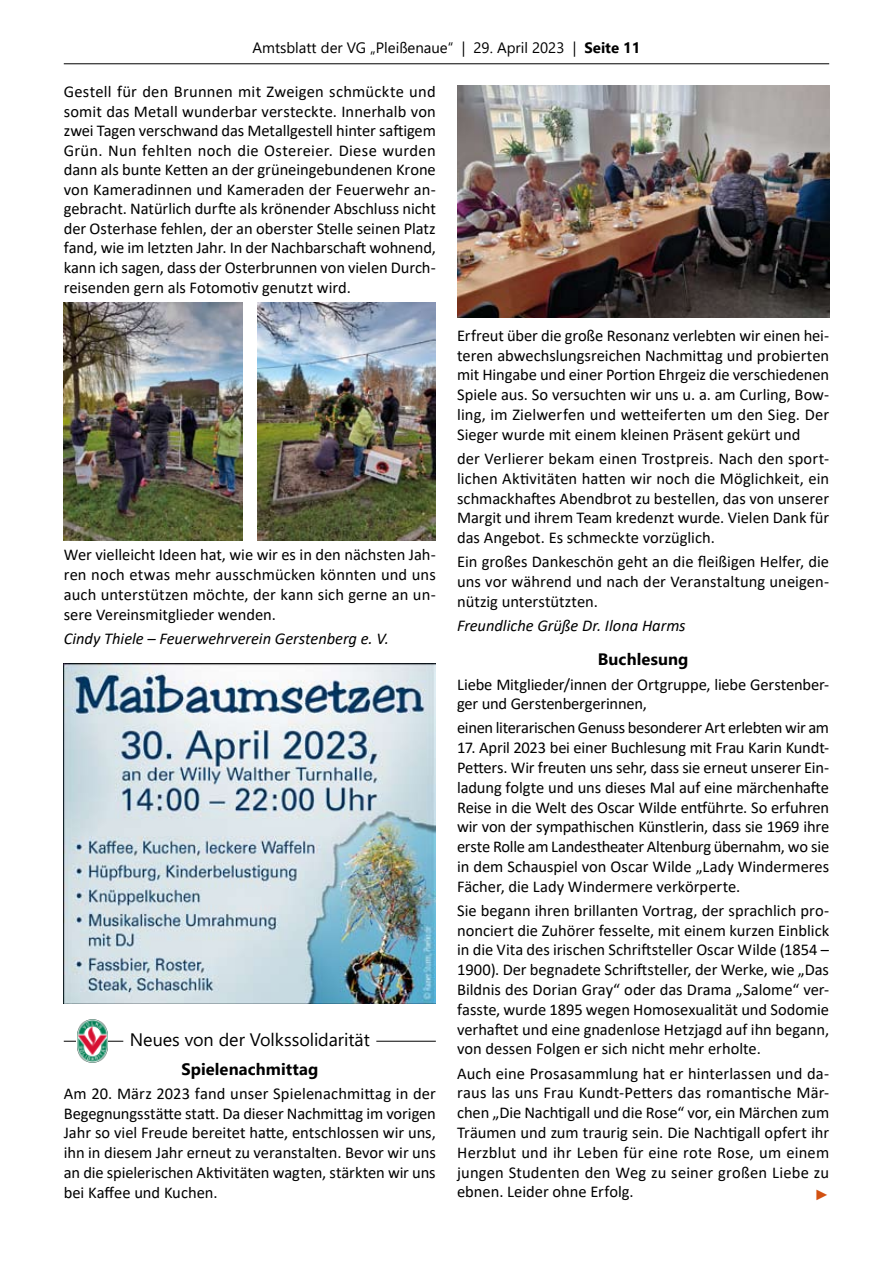
<style>
.page{position:relative;width:893px;height:1263px;background:#fff}
.page>*{position:absolute;margin:0;border:0;box-sizing:border-box;transform-origin:0 0}
.t1{font:18px "Segoe UI";letter-spacing:-.005em;color:#000}
.t2{font:16.5px/19.8px "Calibri";letter-spacing:-.005em;color:#000;text-align:justify}
.t3{font:italic 16.5px "Calibri";letter-spacing:-.005em;color:#000}
.t4{font:700 16.5px "Segoe UI";letter-spacing:.005em;color:#000}
.t5{font:15px "Segoe UI";color:#000}
.t6{font:15px "Arial";color:#d25111}
.s1{font-weight:700}
</style>
<div class="page">
<hr style="left:64px;top:63px;width:765px;height:1px;background:#000">
<img style="left:64px;top:303px;width:178px;height:238px">
<img style="left:257px;top:303px;width:179px;height:238px">
<img style="left:64px;top:663px;width:372px;height:340px">
<hr style="left:64px;top:1041px;width:59px;height:1px;background:#000">
<svg style="left:76px;top:1030px;width:32px;height:22px"></svg>
<img style="left:77px;top:1020px;width:30px;height:42px">
<hr style="left:376px;top:1041px;width:60px;height:1px;background:#000">
<img style="left:457px;top:85px;width:372px;height:232px">
<p class="t5" style="left:252px;top:34px;width:390px">Amtsblatt der VG „Pleißenaue“ | 29. April 2023 | <span class="s1">Seite 11</span></p>
<p class="t2" style="left:64px;top:82px;width:374px">Gestell für den Brunnen mit Zweigen schmückte und somit das Metall wunderbar versteckte. Innerhalb von zwei Tagen verschwand das Metallgestell hinter saftigem Grün. Nun fehlten noch die Ostereier. Diese wurden dann als bunte Ketten an der grüneingebundenen Krone von Kameradinnen und Kameraden der Feuerwehr an&shy;gebracht. Natürlich durfte als krönender Abschluss nicht der Osterhase fehlen, der an oberster Stelle seinen Platz fand, wie im letzten Jahr. In der Nachbarschaft wohnend, kann ich sagen, dass der Osterbrunnen von vielen Durch&shy;reisenden gern als Fotomotiv genutzt wird.</p>
<p class="t2" style="left:64px;top:544px;width:374px">Wer vielleicht Ideen hat, wie wir es in den nächsten Jah&shy;ren noch etwas mehr ausschmücken könnten und uns auch unterstützen möchte, der kann sich gerne an un&shy;sere Vereinsmitglieder wenden.</p>
<p class="t3" style="left:64px;top:627px;width:327px">Cindy Thiele – Feuerwehrverein Gerstenberg e. V.</p>
<p class="t1" style="left:130px;top:1022px;width:241px">Neues von der Volkssolidarität</p>
<p class="t4" style="left:181px;top:1053px;width:138px">Spielenachmittag</p>
<p class="t2" style="left:64px;top:1083px;width:374px">Am 20. März 2023 fand unser Spielenachmittag in der Begegnungsstätte statt. Da dieser Nachmittag im vorigen Jahr so viel Freude bereitet hatte, entschlossen wir uns, ihn in diesem Jahr erneut zu veranstalten. Bevor wir uns an die spielerischen Aktivitäten wagten, stärkten wir uns bei Kaffee und Kuchen.</p>
<p class="t2" style="left:457px;top:325px;width:374px">Erfreut über die große Resonanz verlebten wir einen hei&shy;teren abwechslungsreichen Nachmittag und probierten mit Hingabe und einer Portion Ehrgeiz die verschiedenen Spiele aus. So versuchten wir uns u. a. am Curling, Bow&shy;ling, im Zielwerfen und wetteiferten um den Sieg. Der Sieger wurde mit einem kleinen Präsent gekürt und</p>
<p class="t2" style="left:457px;top:448px;width:374px">der Verlierer bekam einen Trostpreis. Nach den sport&shy;lichen Aktivitäten hatten wir noch die Möglichkeit, ein schmackhaftes Abendbrot zu bestellen, das von unserer Margit und ihrem Team kredenzt wurde. Vielen Dank für das Angebot. Es schmeckte vorzüglich.</p>
<p class="t2" style="left:457px;top:551px;width:374px">Ein großes Dankeschön geht an die fleißigen Helfer, die uns vor während und nach der Veranstaltung uneigen&shy;nützig unterstützten.</p>
<p class="t3" style="left:457px;top:614px;width:230px">Freundliche Grüße Dr. Ilona Harms</p>
<p class="t4" style="left:598px;top:644px;width:92px">Buchlesung</p>
<p class="t2" style="left:457px;top:674px;width:374px">Liebe Mitglieder/innen der Ortgruppe, liebe Gerstenber&shy;ger und Gerstenbergerinnen,</p>
<p class="t2" style="left:457px;top:718px;width:374px">einen literarischen Genuss besonderer Art erlebten wir am</p>
<p class="t2" style="left:457px;top:737px;width:374px">17. April 2023 bei einer Buchlesung mit Frau Karin Kundt-Petters. Wir freuten uns sehr, dass sie erneut unserer Ein&shy;ladung folgte und uns dieses Mal auf eine märchenhafte Reise in die Welt des Oscar Wilde entführte. So erfuhren wir von der sympathischen Künstlerin, dass sie 1969 ihre erste Rolle am Landestheater Altenburg übernahm, wo sie in dem Schauspiel von Oscar Wilde „Lady Windermeres Fächer, die Lady Windermere verkörperte.</p>
<p class="t2" style="left:457px;top:900px;width:374px">Sie begann ihren brillanten Vortrag, der sprachlich pro&shy;nonciert die Zuhörer fesselte, mit einem kurzen Einblick in die Vita des irischen Schriftsteller Oscar Wilde (1854 – 1900). Der begnadete Schriftsteller, der Werke, wie „Das Bildnis des Dorian Gray“ oder das Drama „Salome“ ver&shy;fasste, wurde 1895 wegen Homosexualität und Sodomie verhaftet und eine gnadenlose Hetzjagd auf ihn begann, von dessen Folgen er sich nicht mehr erholte.</p>
<p class="t2" style="left:457px;top:1063px;width:374px">Auch eine Prosasammlung hat er hinterlassen und da&shy;raus las uns Frau Kundt-Petters das romantische Mär&shy;chen „Die Nachtigall und die Rose“ vor, ein Märchen zum Träumen und zum traurig sein. Die Nachtigall opfert ihr Herzblut und ihr Leben für eine rote Rose, um einem jungen Studenten den Weg zu seiner großen Liebe zu ebnen. Leider ohne Erfolg.</p>
<p class="t6" style="left:814px;top:1184px;width:16px">►</p>
</div>
